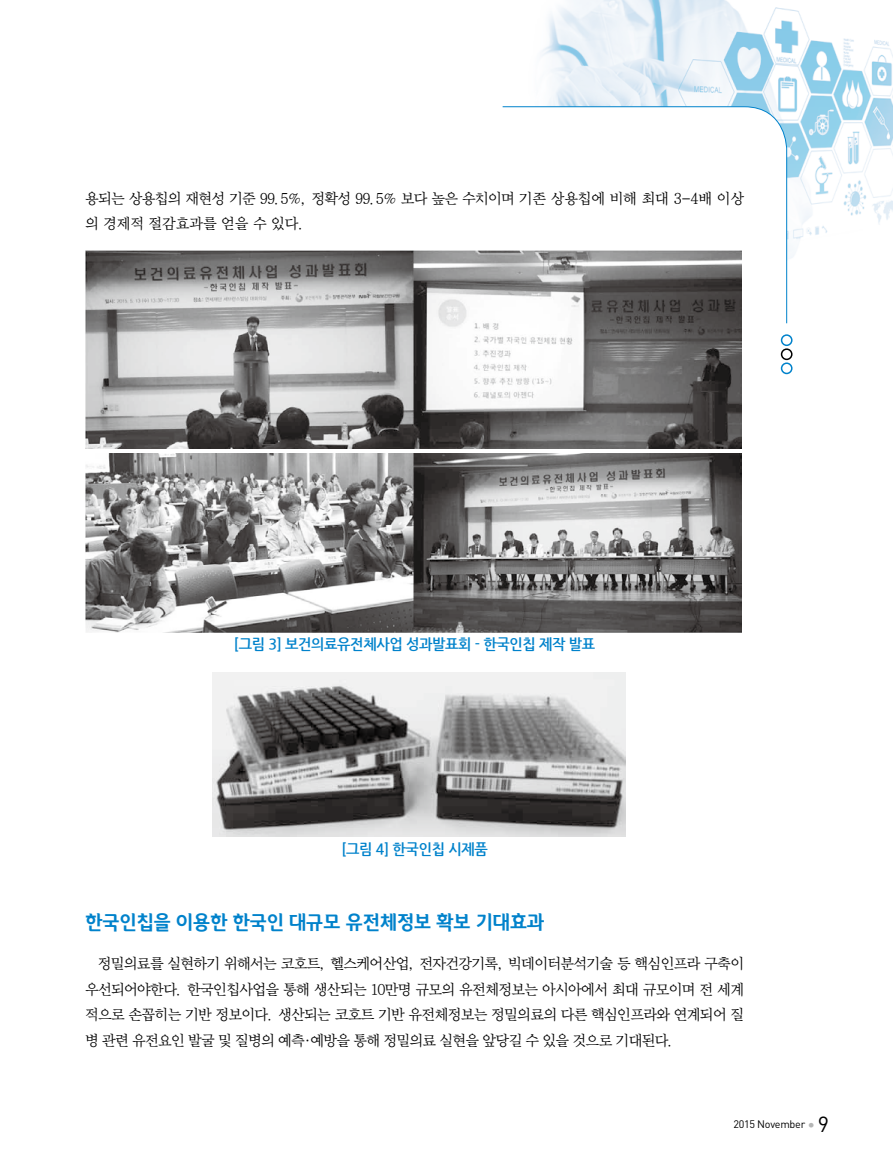
<style>
.page{position:relative;width:893px;height:1170px;background:#fff}
.page>*{position:absolute;margin:0;border:0;box-sizing:border-box;transform-origin:0 0}
.t1{font:700 19.5px "Auction Gothic";letter-spacing:-.025em;color:#0082cb;scale:.95 1}
.t2{font:15px/25.5px "Bareun Batang L";letter-spacing:-.05em;color:#000}
.t3{font:700 15px "Nanum Gothic";letter-spacing:-.025em;color:#0082cb;scale:.95 1}
.t4{font:10.8px "DIN";letter-spacing:-.025em;color:#000}
.s1{font-size:14.4px;color:#b5b6b6}
.s2{font-size:21.6px}
</style>
<div class="page">
<img style="left:541px;top:0;width:352px;height:291px">
<svg style="left:502px;top:106px;width:285px;height:218px"></svg>
<div style="left:781px;top:334px;width:11px;height:12px;border:2px solid #0082cb;border-radius:50%"></div>
<div style="left:781px;top:348px;width:11px;height:12px;border:2px solid #000;border-radius:50%"></div>
<div style="left:781px;top:362px;width:11px;height:12px;border:2px solid #0082cb;border-radius:50%"></div>
<img style="left:85px;top:250px;width:657px;height:198px">
<img style="left:85px;top:454px;width:657px;height:178px">
<img style="left:212px;top:672px;width:413px;height:164px">
<p class="t2" style="left:85px;top:185px;width:661px">용되는 상용칩의 재현성 기준 99.5%, 정확성 99.5% 보다 높은 수치이며 기존 상용칩에 비해 최대 3-4배 이상 의 경제적 절감효과를 얻을 수 있다.</p>
<p class="t3" style="left:234px;top:636px;width:382px">[그림 3] 보건의료유전체사업 성과발표회 - 한국인칩 제작 발표</p>
<p class="t3" style="left:341px;top:842px;width:156px">[그림 4] 한국인칩 시제품</p>
<h1 class="t1" style="left:85px;top:912px;width:485px">한국인칩을 이용한 한국인 대규모 유전체정보 확보 기대효과</h1>
<p class="t2" style="left:85px;top:950px;width:661px;text-align:justify;text-indent:13px">정밀의료를 실현하기 위해서는 코호트, 헬스케어산업, 전자건강기록, 빅데이터분석기술 등 핵심인프라 구축이 우선되어야한다. 한국인칩사업을 통해 생산되는 10만명 규모의 유전체정보는 아시아에서 최대 규모이며 전 세계 적으로 손꼽히는 기반 정보이다. 생산되는 코호트 기반 유전체정보는 정밀의료의 다른 핵심인프라와 연계되어 질 병 관련 유전요인 발굴 및 질병의 예측·예방을 통해 정밀의료 실현을 앞당길 수 있을 것으로 기대된다.</p>
<p class="t4" style="left:733px;top:1117px;width:97px">2015 November <span class="s1">•</span> <span class="s2">9</span></p>
</div>
